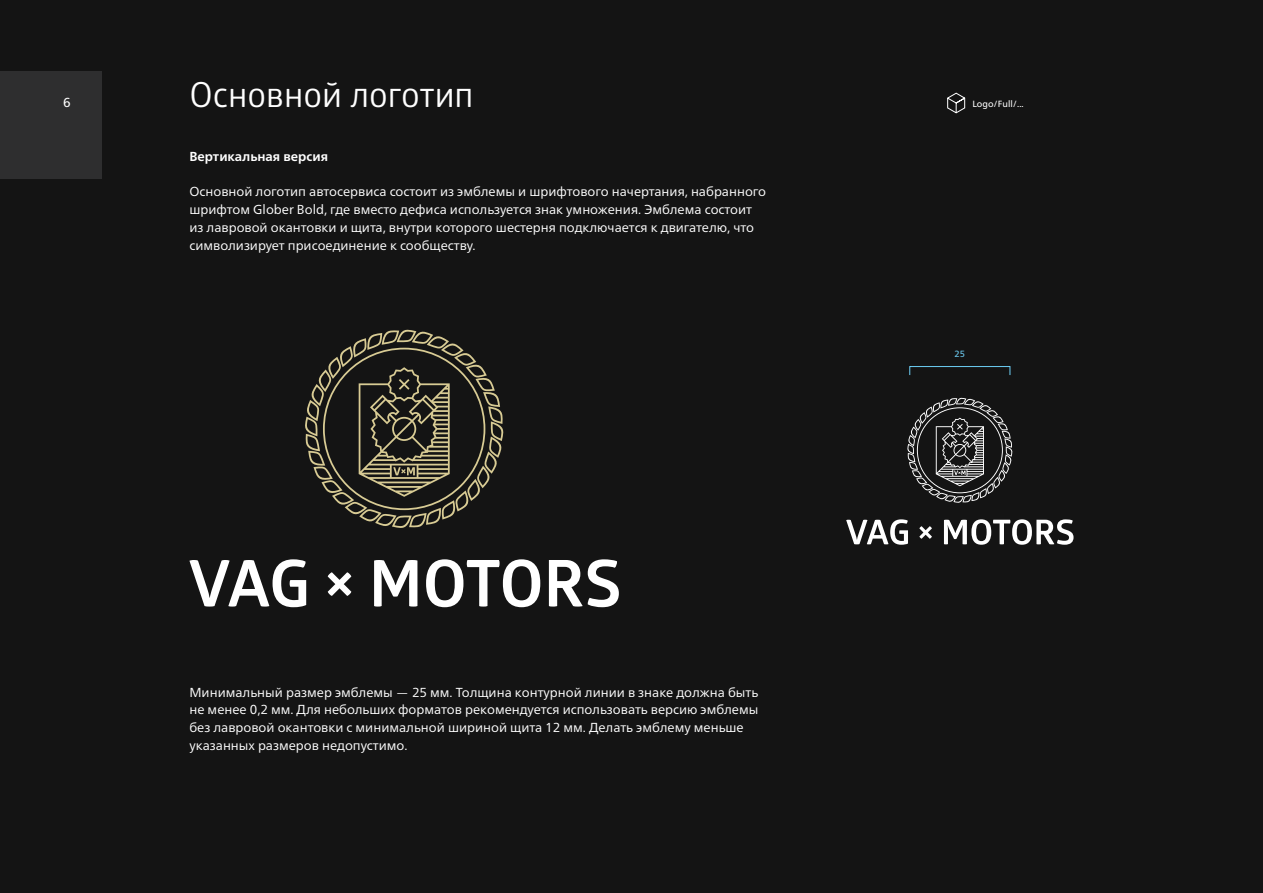
<style>
.page{position:relative;width:1263px;height:893px;background:#141414}
.page>*{position:absolute;margin:0;border:0;box-sizing:border-box;transform-origin:0 0}
.t1{font:34.5px "Glober";color:#fff}
.t2{font:13.05px/17.9px "Frutiger Neue LTW1 G";color:#fff}
.t3{font:700 13.05px "Frutiger Neue LTW1 G";color:#fff}
.t4{font:13.05px "Frutiger Neue LTW1 G";color:#fff}
.t5{font:9px "Frutiger Neue LTW1 G";color:#fff}
.t6{font:9px "Frutiger Neue LTW1 G";color:#6dcff6}
</style>
<div class="page">
<div style="left:0;top:71px;width:101px;height:108px;background:#2e2e2f"></div>
<div style="left:909px;top:366px;width:101px;height:9px;border:1px solid #6dcff6"></div>
<svg style="left:947px;top:92px;width:19px;height:22px"></svg>
<svg style="left:189px;top:559px;width:430px;height:48px"></svg>
<svg style="left:305px;top:329px;width:199px;height:199px"></svg>
<svg style="left:846px;top:519px;width:227px;height:26px"></svg>
<svg style="left:907px;top:397px;width:106px;height:106px"></svg>
<p class="t4" style="left:63px;top:95px;width:9px">6</p>
<h1 class="t1" style="left:189px;top:71px;width:286px">Основной логотип</h1>
<p class="t3" style="left:189px;top:148px;width:140px">Вертикальная версия</p>
<p class="t2" style="left:189px;top:183px;width:578px">Основной логотип автосервиса состоит из эмблемы и шрифтового начертания, набранного шрифтом Glober Bold, где вместо дефиса используется знак умножения. Эмблема состоит из лавровой окантовки и щита, внутри которого шестерня подключается к двигателю, что символизирует присоединение к сообществу.</p>
<p class="t2" style="left:189px;top:683px;width:570px">Минимальный размер эмблемы — 25 мм. Толщина контурной линии в знаке должна быть не менее 0,2 мм. Для небольших форматов рекомендуется использовать версию эмблемы без лавровой окантовки с минимальной шириной щита 12 мм. Делать эмблему меньше указанных размеров недопустимо.</p>
<p class="t5" style="left:972px;top:99px;width:53px">Logo/Full/...</p>
<p class="t6" style="left:955px;top:349px;width:12px">25</p>
</div>
